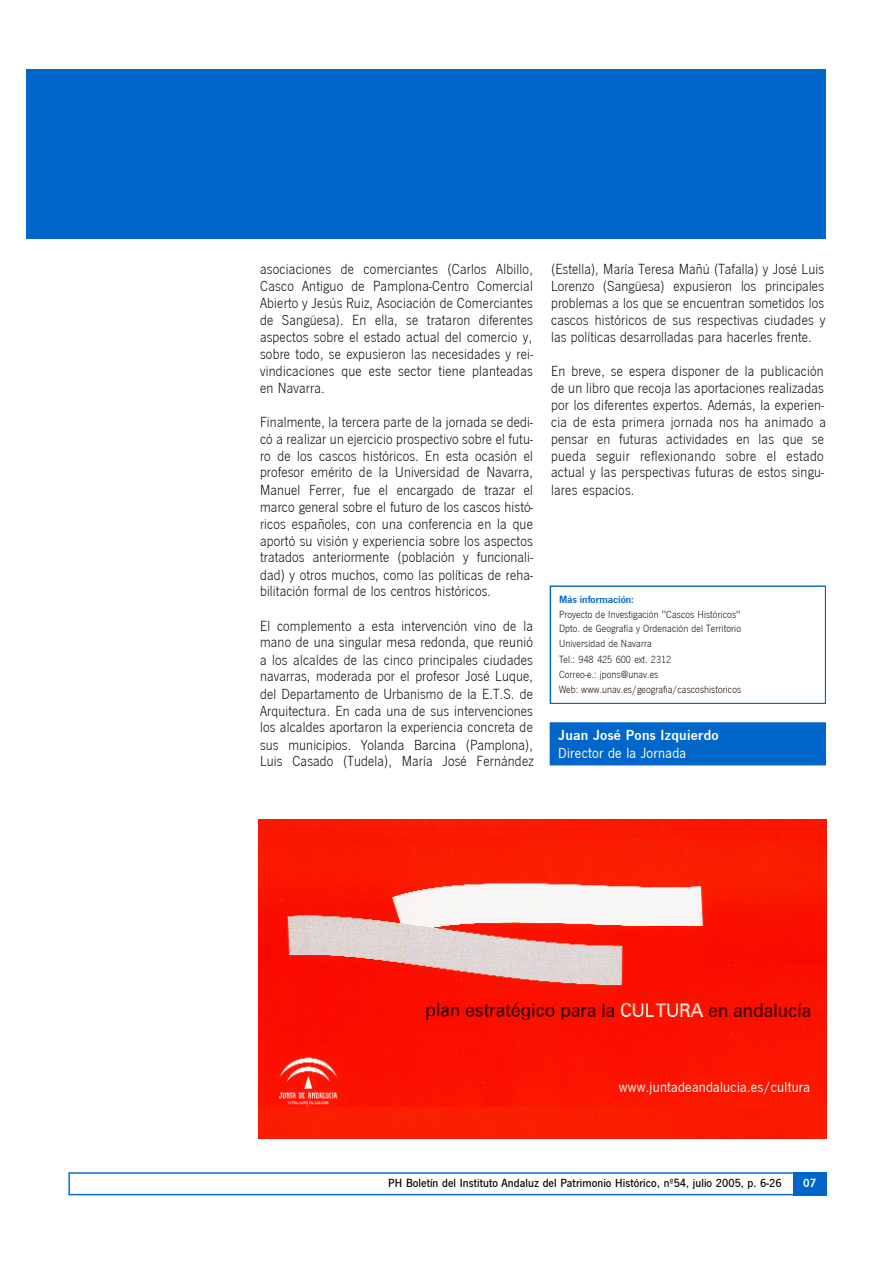
<style>
.page{position:relative;width:893px;height:1263px;background:#fff}
.page>*{position:absolute;margin:0;border:0;box-sizing:border-box;transform-origin:0 0}
.t1{font:15.15px/17px "News Got T Lig";letter-spacing:.015em;color:#000;text-align:justify}
.t2{font:15.15px "News Got T";letter-spacing:.015em;color:#fff}
.t3{font:700 15.15px "News Got T Dem";letter-spacing:.015em;color:#fff}
.t4{font:12.3px "News Got T Med";letter-spacing:.005em;color:#000}
.t5{font:700 12.3px "News Got T Dem";color:#fff}
.t6{font:10.8px/15px "News Got T Lig";letter-spacing:.01em;color:#000}
.t7{font:700 10.8px "News Got T Dem";color:#0066ca}
</style>
<div class="page">
<svg style="left:68px;top:1172px;width:725px;height:23px"></svg>
<div style="left:793px;top:1172px;width:33px;height:23px;background:#0066ca"></div>
<div style="left:27px;top:69px;width:799px;height:170px;background:#0066ca"></div>
<div style="left:549px;top:722px;width:277px;height:43px;background:#0066ca"></div>
<svg style="left:549px;top:585px;width:277px;height:119px"></svg>
<img style="left:258px;top:819px;width:568px;height:319px">
<p class="t1" style="left:260px;top:260px;width:274px">asociaciones de comerciantes (Carlos Albillo, Casco Antiguo de Pamplona-Centro Comercial Abierto y Jesús Ruiz, Asociación de Comerciantes de Sangüesa). En ella, se trataron diferentes aspectos sobre el estado actual del comercio y, sobre todo, se expusieron las necesidades y rei&shy;vindicaciones que este sector tiene planteadas en Navarra.</p>
<p class="t1" style="left:260px;top:413px;width:274px">Finalmente, la tercera parte de la jornada se dedi&shy;có a realizar un ejercicio prospectivo sobre el futu&shy;ro de los cascos históricos. En esta ocasión el profesor emérito de la Universidad de Navarra, Manuel Ferrer, fue el encargado de trazar el marco general sobre el futuro de los cascos histó&shy;ricos españoles, con una conferencia en la que aportó su visión y experiencia sobre los aspectos tratados anteriormente (población y funcionali&shy;dad) y otros muchos, como las políticas de reha&shy;bilitación formal de los centros históricos.</p>
<p class="t1" style="left:260px;top:617px;width:275px">El complemento a esta intervención vino de la mano de una singular mesa redonda, que reunió a los alcaldes de las cinco principales ciudades navarras, moderada por el profesor José Luque, del Departamento de Urbanismo de la E.T.S. de Arquitectura. En cada una de sus intervenciones los alcaldes aportaron la experiencia concreta de sus municipios. Yolanda Barcina (Pamplona), Luis Casado (Tudela), María José Fernández</p>
<p class="t1" style="left:551px;top:260px;width:276px">(Estella), María Teresa Mañú (Tafalla) y José Luis Lorenzo (Sangüesa) expusieron los principales problemas a los que se encuentran sometidos los cascos históricos de sus respectivas ciudades y las políticas desarrolladas para hacerles frente.</p>
<p class="t1" style="left:551px;top:362px;width:276px;text-align:left">En breve, se espera disponer de la publicación de un libro que recoja las aportaciones realizadas por los diferentes expertos. Además, la experien&shy;cia de esta primera jornada nos ha animado a pensar en futuras actividades en las que se pueda seguir reflexionando sobre el estado actual y las perspectivas futuras de estos singu&shy;lares espacios.</p>
<p class="t7" style="left:559px;top:593px;width:76px">Más información:</p>
<p class="t6" style="left:559px;top:607px;width:184px">Proyecto de Investigación "Cascos Históricos" Dpto. de Geografía y Ordenación del Territorio Universidad de Navarra<br>Tel.: 948 425 600 ext. 2312<br>Correo-e.: jpons@unav.es<br>Web: www.unav.es/geografia/cascoshistoricos</p>
<p class="t3" style="left:558px;top:726px;width:162px">Juan José Pons Izquierdo</p>
<p class="t2" style="left:558px;top:744px;width:129px">Director de la Jornada</p>
<p class="t2" style="left:618px;top:1078px;width:193px">www.juntadeandalucia.es/cultura</p>
<p class="t4" style="left:388px;top:1176px;width:395px">PH Boletín del Instituto Andaluz del Patrimonio Histórico, nº54, julio 2005, p. 6-26</p>
<p class="t5" style="left:803px;top:1175px;width:15px">07</p>
</div>
